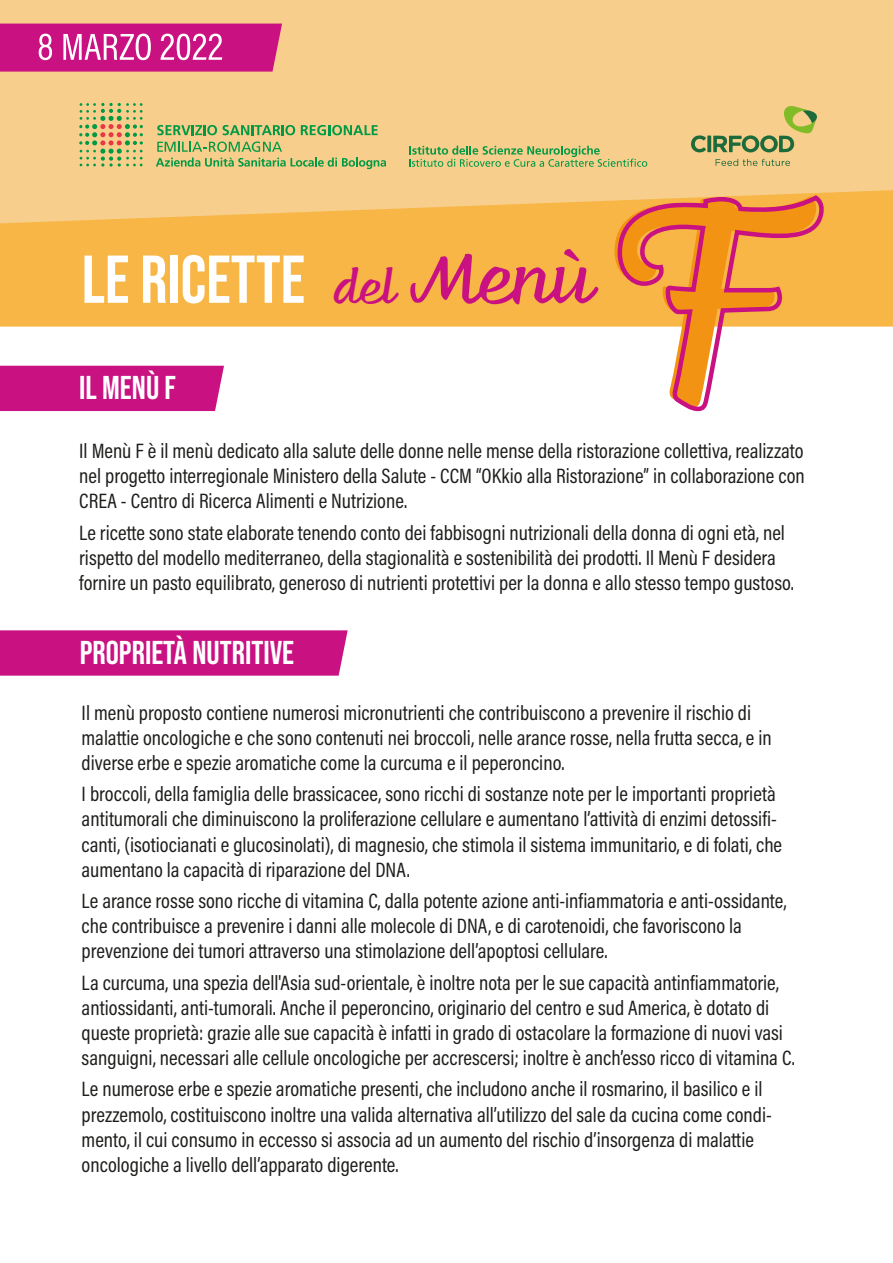
<style>
.page{position:relative;width:893px;height:1263px;background:#fff}
.page>*{position:absolute;margin:0;border:0;box-sizing:border-box;transform-origin:0 0}
.t1{font:67.5px "Bebas Neue";color:#fff}
.t2{font:33px "Bebas Neue";color:#fff}
.t3{font:21px/25.2px "Acumin Pro Cond";color:#1d1d1b}
.s1{font-family:"Feltro";font-size:46.5px;color:#c91181}
.s2{font-family:"Feltro";font-size:70.5px;color:#c91181}
</style>
<div class="page">
<div style="left:0;top:223px;width:893px;height:104px;background:#f7b646"></div>
<div style="left:0;top:0;width:893px;height:223px;background:#f7ce8b"></div>
<svg style="left:715px;top:159px;width:75px;height:8px"></svg>
<svg style="left:690px;top:106px;width:127px;height:46px;background:#cabb77"></svg>
<svg style="left:157px;top:125px;width:60px;height:10px"></svg>
<svg style="left:223px;top:125px;width:72px;height:10px"></svg>
<svg style="left:301px;top:125px;width:77px;height:10px"></svg>
<svg style="left:79px;top:103px;width:64px;height:64px;background:#ccbe7c"></svg>
<svg style="left:156px;top:142px;width:230px;height:27px;background:#c5c37c"></svg>
<svg style="left:409px;top:146px;width:238px;height:21px;background:#bdc17a"></svg>
<div style="left:0;top:366px;width:224px;height:45px;background:#c91181"></div>
<svg style="left:615px;top:193px;width:211px;height:219px"></svg>
<div style="left:0;top:630px;width:348px;height:46px;background:#c91181"></div>
<svg style="left:0;top:24px;width:282px;height:48px;background:#d0308f"></svg>
<h1 class="t1" style="left:82px;top:241px;width:509px">LE RICETTE <span class="s1">del</span> <span class="s2">Menù</span></h1>
<h2 class="t2" style="left:79px;top:369px;width:98px">IL MENÙ F</h2>
<p class="t3" style="left:79px;top:438px;width:727px;text-align:justify">Il Menù F è il menù dedicato alla salute delle donne nelle mense della ristorazione collettiva, realizzato nel progetto interregionale Ministero della Salute - CCM “OKkio alla Ristorazione” in collaborazione con CREA - Centro di Ricerca Alimenti e Nutrizione.</p>
<p class="t3" style="left:79px;top:519px;width:716px">Le ricette sono state elaborate tenendo conto dei fabbisogni nutrizionali della donna di ogni età, nel rispetto del modello mediterraneo, della stagionalità e sostenibilità dei prodotti. Il Menù F desidera fornire un pasto equilibrato, generoso di nutrienti protettivi per la donna e allo stesso tempo gustoso.</p>
<h2 class="t2" style="left:80px;top:634px;width:216px">PROPRIETÀ NUTRITIVE</h2>
<p class="t3" style="left:82px;top:699px;width:692px">Il menù proposto contiene numerosi micronutrienti che contribuiscono a prevenire il rischio di malattie oncologiche e che sono contenuti nei broccoli, nelle arance rosse, nella frutta secca, e in diverse erbe e spezie aromatiche come la curcuma e il peperoncino.</p>
<p class="t3" style="left:82px;top:781px;width:702px">I broccoli, della famiglia delle brassicacee, sono ricchi di sostanze note per le importanti proprietà antitumorali che diminuiscono la proliferazione cellulare e aumentano l’attività di enzimi detossifi&shy;canti, (isotiocianati e glucosinolati), di magnesio, che stimola il sistema immunitario, e di folati, che aumentano la capacità di riparazione del DNA.</p>
<p class="t3" style="left:82px;top:888px;width:706px">Le arance rosse sono ricche di vitamina C, dalla potente azione anti-infiammatoria e anti-ossidante, che contribuisce a prevenire i danni alle molecole di DNA, e di carotenoidi, che favoriscono la prevenzione dei tumori attraverso una stimolazione dell’apoptosi cellulare.</p>
<p class="t3" style="left:82px;top:969px;width:715px">La curcuma, una spezia dell'Asia sud-orientale, è inoltre nota per le sue capacità antinfiammatorie, antiossidanti, anti-tumorali. Anche il peperoncino, originario del centro e sud America, è dotato di queste proprietà: grazie alle sue capacità è infatti in grado di ostacolare la formazione di nuovi vasi sanguigni, necessari alle cellule oncologiche per accrescersi; inoltre è anch’esso ricco di vitamina C.</p>
<p class="t3" style="left:82px;top:1076px;width:692px">Le numerose erbe e spezie aromatiche presenti, che includono anche il rosmarino, il basilico e il prezzemolo, costituiscono inoltre una valida alternativa all’utilizzo del sale da cucina come condi&shy;mento, il cui consumo in eccesso si associa ad un aumento del rischio d’insorgenza di malattie oncologiche a livello dell’apparato digerente.</p>
</div>
